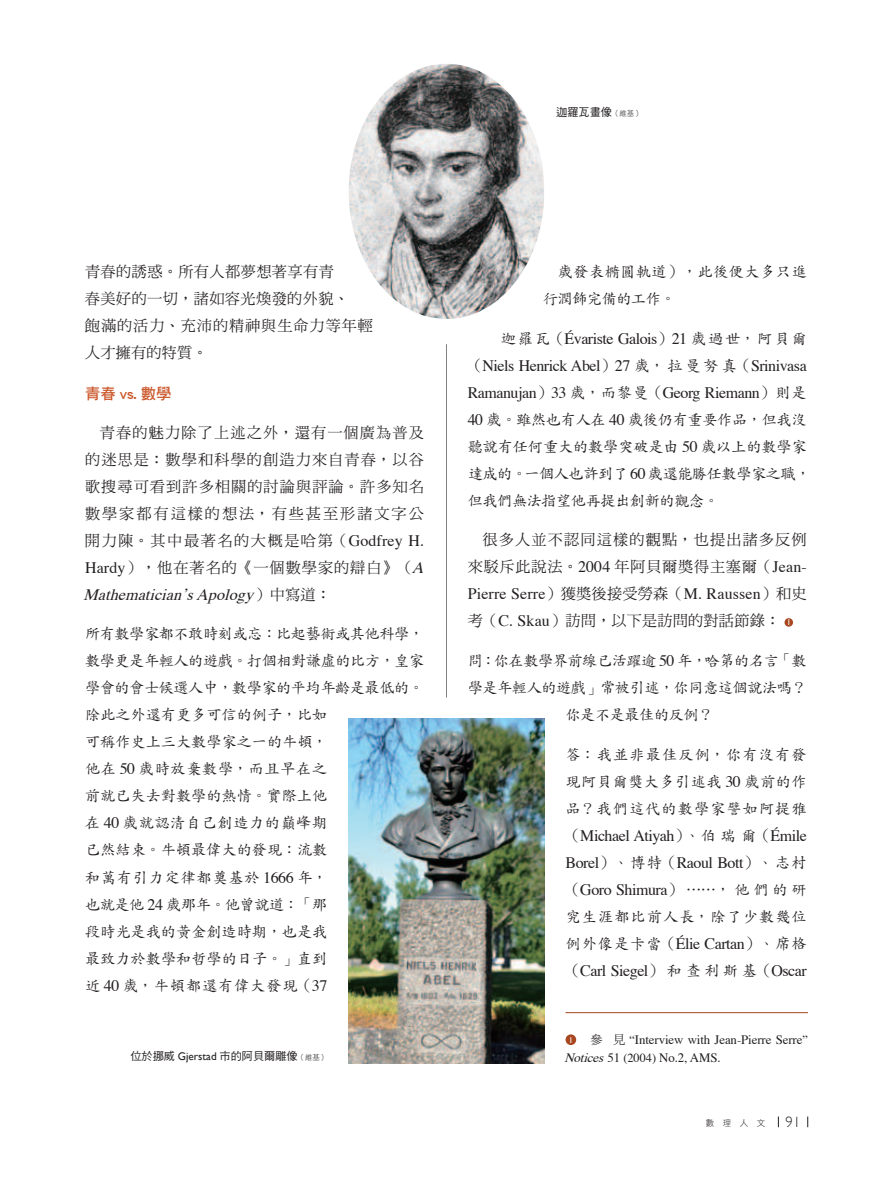
<style>
.page{position:relative;width:893px;height:1191px;background:#fff}
.page>*{position:absolute;margin:0;border:0;box-sizing:border-box;transform-origin:0 0}
.t1{font:15.9px/27px "Times";letter-spacing:-.03em;color:#231f20;text-align:justify}
.t2{font:15.9px "Times";letter-spacing:.01em;color:#231f20}
.t3{font:italic 15.9px "Times";color:#231f20}
.t4{font:15.45px "DF Hei Std W7";color:#cb572b}
.t5{font:15.15px/27px "DF Kai Shu Std W5";color:#231f20;text-align:justify}
.t6{font:15.15px/27px "DF Ming Std W5";letter-spacing:.07em;color:#231f20;text-align:right}
.t7{font:15.15px/27px "DF Kai Shu Std W5";letter-spacing:-.02em;color:#231f20}
.t8{font:15.15px/27px "DF Ming Std W5";letter-spacing:.025em;color:#231f20}
.t9{font:15.15px/27px "DF Kai Shu Std W5";letter-spacing:-.03em;color:#231f20;text-align:center}
.t10{font:15.15px/27px "DF Kai Shu Std W5";letter-spacing:.07em;color:#231f20}
.t11{font:15.15px/27px "DF Kai Shu Std W5";letter-spacing:.03em;color:#231f20}
.t12{font:15.15px "DF Ming Std W5";letter-spacing:.01em;color:#231f20}
.t13{font:300 14.85px "Gill Sans";color:#231f20}
.t14{font:12.9px/18px "Times";letter-spacing:-.005em;color:#231f20}
.t15{font:11.1px "DF Hei Std W5";color:#231f20}
.t16{font:8.55px "DF Hei Std W3";color:#231f20}
.t17{font:8.55px "Gill Sans";color:#fff}
.s1{font-family:"DF Hei Std W3";font-size:7.5px}
.s2{font-family:"Times";font-size:15.9px}
.s3{font-family:"Times";font-style:italic;font-size:15.9px}
.s4{font-size:15.15px}
.s5{font-family:"DF Ming Std W5";font-style:normal;font-size:15.15px}
.s6{font-family:"Gill Sans"}
.s7{font-family:"DF Kai Shu Std W5";font-size:15.15px}
.s8{font-family:"DF Ming Std W5";font-size:15.15px}
.s9{font-family:"Gill Sans";font-size:8.55px;color:#fff}
.s10{font-family:"DF Ming Std W5";font-size:12.15px}
.s11{font-size:12.15px}
.s12{font-style:italic}
.s13{font-size:12.3px}
</style>
<div class="page">
<hr style="left:446px;top:344px;width:1px;height:353px;background:#808285">
<svg style="left:784px;top:618px;width:9px;height:8px"></svg>
<img style="left:349px;top:64px;width:195px;height:255px">
<svg style="left:566px;top:1034px;width:10px;height:11px"></svg>
<hr style="left:566px;top:1012px;width:242px;height:1px;background:#a84720">
<img style="left:349px;top:719px;width:195px;height:344px">
<p class="t15" style="left:556px;top:106px;width:87px">迦羅瓦畫像<span class="s1">（維基）</span></p>
<p class="t8" style="left:85px;top:258px;width:290px">青春的誘惑。所有人都夢想著享有青<br>春美好的一切，諸如容光煥發的外貌、<br>飽滿的活力、充沛的精神與生命力等年輕人才擁有的特質。</p>
<p class="t4" style="left:85px;top:385px;width:88px">青春 vs. 數學</p>
<p class="t6" style="left:85px;top:418px;width:347px;text-align:center">青春的魅力除了上述之外，還有一個廣為普及<br>的迷思是：數學和科學的創造力來自青春，以谷歌搜尋可看到許多相關的討論與評論。許多知名數學家都有這樣的想法，有些甚至形諸文字公開力陳。其中最著名的大概是哈第（<span class="s2">Godfrey H.<br>Hardy</span>），他在著名的《一個數學家的辯白》（<span class="s3">A</span></p>
<p class="t3" style="left:84px;top:579px;width:249px">Mathematician<span class="s4">’</span>s Apology<span class="s5">）中寫道：</span></p>
<p class="t5" style="left:85px;top:620px;width:341px;text-align:left">所有數學家都不敢時刻或忘：比起藝術或其他科學，數學更是年輕人的遊戲。打個相對謙虛的比方，皇家學會的會士候選人中，數學家的平均年齡是最低的。除此之外還有更多可信的例子，比如<br>可稱作史上三大數學家之一的牛頓，<br>他在 <span class="s2">50</span> 歲時放棄數學，而且早在之<br>前就已失去對數學的熱情。實際上他<br>在 <span class="s2">40</span> 歲就認清自己創造力的巔峰期<br>已然結束。牛頓最偉大的發現：流數<br>和萬有引力定律都奠基於 <span class="s2">1666</span> 年，<br>也就是他 <span class="s2">24</span> 歲那年。他曾說道：「那<br>段時光是我的黃金創造時期，也是我<br>最致力於數學和哲學的日子。」直到<br>近 <span class="s2">40</span> 歲，牛頓都還有偉大發現（<span class="s2">37</span></p>
<p class="t15" style="left:130px;top:1050px;width:199px">位於挪威 <span class="s6">Gjerstad</span> 市的阿貝爾雕像<span class="s1">（維基）</span></p>
<p class="t11" style="left:543px;top:258px;width:266px;text-indent:15px">歲發表橢圓軌道），此後便大多只進行潤飾完備的工作。</p>
<p class="t1" style="left:468px;top:323px;width:341px;text-indent:33px"><span class="s7">迦羅瓦（</span>Évariste Galois<span class="s7">）</span>21 <span class="s7">歲過世，阿貝爾（</span>Niels Henrick Abel<span class="s7">）</span>27 <span class="s7">歲，拉曼努真（</span>Srinivasa Ramanujan<span class="s7">）</span>33 <span class="s7">歲，而黎曼（</span>Georg Riemann<span class="s7">）則是</span></p>
<p class="t7" style="left:468px;top:405px;width:344px"><span class="s2">40</span> 歲。雖然也有人在 <span class="s2">40</span> 歲後仍有重要作品，但我沒聽說有任何重大的數學突破是由 <span class="s2">50</span> 歲以上的數學家達成的。一個人也許到了 <span class="s2">60</span> 歲還能勝任數學家之職，但我們無法指望他再提出創新的觀念。</p>
<p class="t6" style="left:468px;top:526px;width:340px">很多人並不認同這樣的觀點，也提出諸多反例來駁斥此說法。<span class="s2">2004</span> 年阿貝爾獎得主塞爾（<span class="s2">Jean-</span></p>
<p class="t2" style="left:468px;top:579px;width:340px">Pierre Serre<span class="s8">）獲獎後接受勞森（</span>M. Raussen<span class="s8">）和史</span></p>
<p class="t12" style="left:468px;top:613px;width:325px">考（<span class="s2">C. Skau</span>）訪問，以下是訪問的對話節錄： <span class="s9">1</span></p>
<p class="t9" style="left:468px;top:647px;width:341px">問：你在數學界前線已活躍逾 <span class="s2">50</span> 年，哈第的名言「數學是年輕人的遊戲」常被引述，你同意這個說法嗎？你是不是最佳的反例？</p>
<p class="t5" style="left:565px;top:741px;width:243px">答：我並非最佳反例，你有沒有發現阿貝爾獎大多引述我 <span class="s2">30</span> 歲前的作品？我們這代的數學家譬如阿提雅</p>
<p class="t1" style="left:565px;top:821px;width:243px"><span class="s7">（</span>Michael Atiyah<span class="s7">）、伯瑞爾（</span>Émile Borel<span class="s7">）、博特（</span>Raoul Bott<span class="s7">）、志村（</span>Goro Shimura<span class="s7">） ……，他們的研</span></p>
<p class="t10" style="left:566px;top:903px;width:243px">究生涯都比前人長，除了少數幾位例外像是卡當（<span class="s2">Élie Cartan</span>）、席格</p>
<p class="t1" style="left:566px;top:956px;width:243px"><span class="s7">（</span>Carl Siegel<span class="s7">）和查利斯基（</span>Oscar</p>
<p class="t14" style="left:564px;top:1029px;width:245px;text-indent:26px"><span class="s10">參 見</span> <span class="s11">“</span>Interview with Jean-Pierre Serre<span class="s11">”<br></span><span class="s12">Notices</span>51 <span class="s13">(2004)</span> No.2, AMS.</p>
<p class="t17" style="left:569px;top:1034px;width:6px">1</p>
<p class="t16" style="left:706px;top:1118px;width:61px">數　理　人　文</p>
<p class="t13" style="left:786px;top:1110px;width:16px">91</p>
</div>
